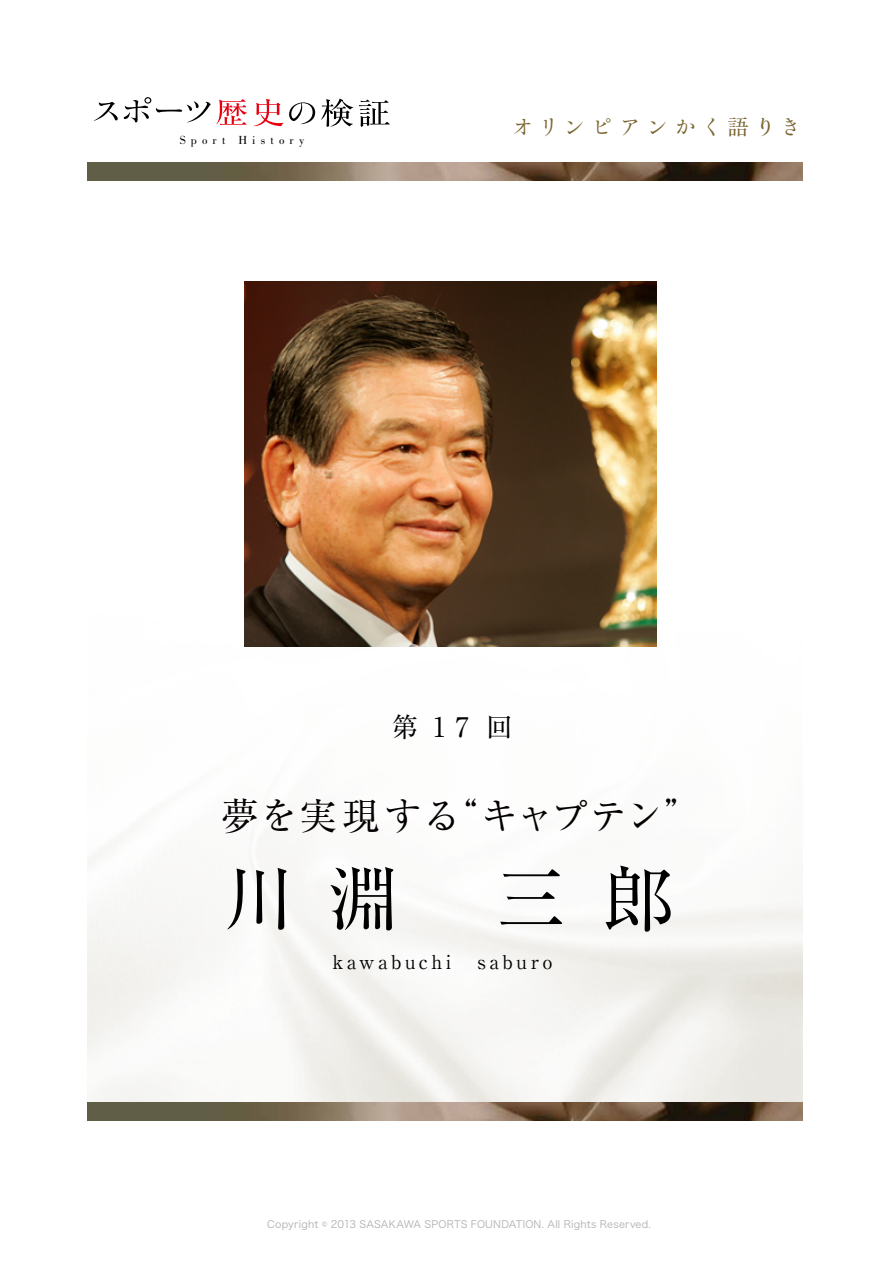
<style>
.page{position:relative;width:893px;height:1263px;background:#fff}
.page>*{position:absolute;margin:0;border:0;box-sizing:border-box;transform-origin:0 0}
.t1{font:72.3px "Ryumin Pro";color:#000}
.t2{font:37.5px "Ryumin Pro";letter-spacing:.035em;color:#040000}
.t3{font:27px "Ryumin Pro";color:#000}
.t4{font:21.3px "Ryumin Std Regular KO";letter-spacing:.275em;color:#79642f}
.t5{font:18.9px "Ryumin Pro";letter-spacing:.175em;color:#000}
.t6{font:12.3px "Bodoni BT";color:#000}
.t7{font:10.05px "Hira Kaku Pro W3";letter-spacing:.02em;color:#aeafb0}
.s1{font-family:"Ryumin Pro"}
</style>
<div class="page">
<img style="left:87px;top:841px;width:715px;height:280px">
<img style="left:244px;top:281px;width:413px;height:366px">
<img style="left:87px;top:162px;width:715px;height:19px">
<svg style="left:94px;top:102px;width:24px;height:19px"></svg>
<svg style="left:124px;top:97px;width:123px;height:28px"></svg>
<svg style="left:254px;top:99px;width:61px;height:27px"></svg>
<svg style="left:321px;top:99px;width:32px;height:28px"></svg>
<svg style="left:359px;top:100px;width:31px;height:27px"></svg>
<p class="t6" style="left:180px;top:133px;width:47px">S p o r t</p>
<p class="t6" style="left:238px;top:133px;width:68px">H i s t o r y</p>
<h3 class="t4" style="left:513px;top:111px;width:290px">オリンピアンかく<span class="s1">語</span>りき</h3>
<h3 class="t3" style="left:391px;top:706px;width:29px">第</h3>
<h3 class="t3" style="left:433px;top:706px;width:38px">1 7</h3>
<h3 class="t3" style="left:486px;top:706px;width:29px">回</h3>
<h2 class="t2" style="left:222px;top:787px;width:241px">夢を実現する</h2>
<h2 class="t2" style="left:441px;top:787px;width:262px">“キャプテン“</h2>
<h1 class="t1" style="left:223px;top:842px;width:177px">川淵</h1>
<h3 class="t5" style="left:332px;top:947px;width:120px">kawabuchi</h3>
<h1 class="t1" style="left:495px;top:842px;width:74px">三</h1>
<h3 class="t5" style="left:478px;top:947px;width:76px">saburo</h3>
<h1 class="t1" style="left:602px;top:842px;width:74px">郎</h1>
<p class="t7" style="left:267px;top:1215px;width:385px">Copyright © 2013 SASAKAWA SPORTS FOUNDATION. All Rights Reserved.</p>
</div>
